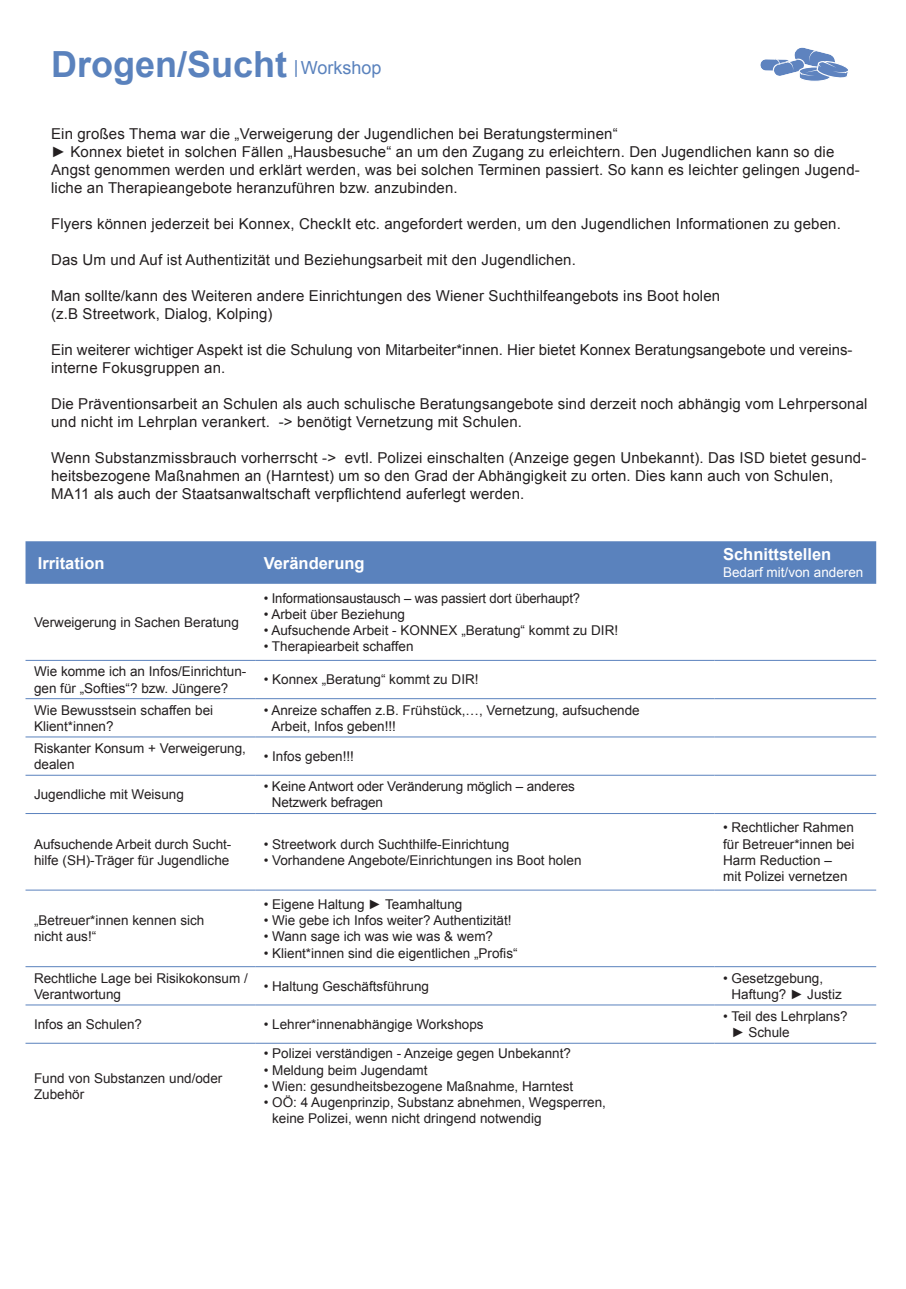
<style>
.page{position:relative;width:906px;height:1289px;background:#fff}
.page>*{position:absolute;margin:0;border:0;box-sizing:border-box;transform-origin:0 0}
.t1{font:700 36px "Arial";color:#5a82bd}
.t2{font:700 16.5px "Arial";color:#fff}
.t3{font:15px/18px "Arial";letter-spacing:.01em;color:#231f20}
.t4{font:13.5px/16.2px "Arial";color:#231f20}
.t5{font:13.5px "Arial";color:#fff}
.s1{font-weight:400;font-size:18px}
</style>
<div class="page">
<div style="left:26px;top:541px;width:850px;height:43px;background:#5a82bd"></div>
<hr style="left:26px;top:660px;width:229px;height:1px;background:#5a82bd">
<hr style="left:255px;top:660px;width:459px;height:1px;background:#5a82bd">
<hr style="left:714px;top:660px;width:162px;height:1px;background:#5a82bd">
<hr style="left:26px;top:698px;width:229px;height:1px;background:#5a82bd">
<hr style="left:255px;top:698px;width:459px;height:1px;background:#5a82bd">
<hr style="left:714px;top:698px;width:162px;height:1px;background:#5a82bd">
<hr style="left:26px;top:736px;width:229px;height:1px;background:#5a82bd">
<hr style="left:255px;top:736px;width:459px;height:1px;background:#5a82bd">
<hr style="left:714px;top:736px;width:162px;height:1px;background:#5a82bd">
<hr style="left:26px;top:774px;width:229px;height:1px;background:#5a82bd">
<hr style="left:255px;top:774px;width:459px;height:1px;background:#5a82bd">
<hr style="left:714px;top:774px;width:162px;height:1px;background:#5a82bd">
<hr style="left:26px;top:813px;width:229px;height:1px;background:#5a82bd">
<hr style="left:255px;top:813px;width:459px;height:1px;background:#5a82bd">
<hr style="left:714px;top:813px;width:162px;height:1px;background:#5a82bd">
<hr style="left:26px;top:889px;width:229px;height:1px;background:#5a82bd">
<hr style="left:255px;top:889px;width:459px;height:1px;background:#5a82bd">
<hr style="left:714px;top:889px;width:162px;height:1px;background:#5a82bd">
<hr style="left:26px;top:966px;width:229px;height:1px;background:#5a82bd">
<hr style="left:255px;top:966px;width:459px;height:1px;background:#5a82bd">
<hr style="left:714px;top:966px;width:162px;height:1px;background:#5a82bd">
<hr style="left:26px;top:1004px;width:229px;height:1px;background:#5a82bd">
<hr style="left:255px;top:1004px;width:459px;height:1px;background:#5a82bd">
<hr style="left:714px;top:1004px;width:162px;height:1px;background:#5a82bd">
<hr style="left:26px;top:1042px;width:229px;height:1px;background:#5a82bd">
<hr style="left:255px;top:1042px;width:459px;height:1px;background:#5a82bd">
<hr style="left:714px;top:1042px;width:162px;height:1px;background:#5a82bd">
<svg style="left:760px;top:47px;width:88px;height:34px"></svg>
<p class="t1" style="left:51px;top:41px;width:332px">Drogen/Sucht <span class="s1">|Workshop</span></p>
<p class="t3" style="left:51px;top:124px;width:810px">Ein großes Thema war die „Verweigerung der Jugendlichen bei Beratungsterminen“<br>► Konnex bietet in solchen Fällen „Hausbesuche“ an um den Zugang zu erleichtern. Den Jugendlichen kann so die Angst genommen werden und erklärt werden, was bei solchen Terminen passiert. So kann es leichter gelingen Jugend&shy;liche an Therapieangebote heranzuführen bzw. anzubinden.</p>
<p class="t3" style="left:51px;top:214px;width:791px">Flyers können jederzeit bei Konnex, CheckIt etc. angefordert werden, um den Jugendlichen Informationen zu geben.</p>
<p class="t3" style="left:51px;top:250px;width:526px">Das Um und Auf ist Authentizität und Beziehungsarbeit mit den Jugendlichen.</p>
<p class="t3" style="left:51px;top:286px;width:670px">Man sollte/kann des Weiteren andere Einrichtungen des Wiener Suchthilfeangebots ins Boot holen (z.B Streetwork, Dialog, Kolping)</p>
<p class="t3" style="left:51px;top:340px;width:802px">Ein weiterer wichtiger Aspekt ist die Schulung von Mitarbeiter*innen. Hier bietet Konnex Beratungsangebote und vereins&shy;interne Fokusgruppen an.</p>
<p class="t3" style="left:51px;top:394px;width:818px">Die Präventionsarbeit an Schulen als auch schulische Beratungsangebote sind derzeit noch abhängig vom Lehrpersonal und nicht im Lehrplan verankert. -&gt; benötigt Vernetzung mit Schulen.</p>
<p class="t3" style="left:51px;top:448px;width:817px">Wenn Substanzmissbrauch vorherrscht -&gt; evtl. Polizei einschalten (Anzeige gegen Unbekannt). Das ISD bietet gesund&shy;heitsbezogene Maßnahmen an (Harntest) um so den Grad der Abhängigkeit zu orten. Dies kann auch von Schulen,<br>MA11 als auch der Staatsanwaltschaft verpflichtend auferlegt werden.</p>
<p class="t2" style="left:38px;top:552px;width:68px">Irritation</p>
<p class="t2" style="left:264px;top:552px;width:102px">Veränderung</p>
<p class="t4" style="left:34px;top:614px;width:206px">Verweigerung in Sachen Beratung</p>
<p class="t4" style="left:264px;top:590px;width:318px">• Informationsaustausch – was passiert dort überhaupt?</p>
<p class="t4" style="left:264px;top:606px;width:143px">• Arbeit über Beziehung</p>
<p class="t4" style="left:264px;top:622px;width:356px">• Aufsuchende Arbeit - KONNEX „Beratung“ kommt zu DIR!</p>
<p class="t4" style="left:264px;top:638px;width:151px">• Therapiearbeit schaffen</p>
<p class="t4" style="left:34px;top:663px;width:214px">Wie komme ich an Infos/Einrichtun&shy;gen für „Softies“? bzw. Jüngere?</p>
<p class="t4" style="left:264px;top:671px;width:216px">• Konnex „Beratung“ kommt zu DIR!</p>
<p class="t4" style="left:34px;top:702px;width:181px">Wie Bewusstsein schaffen bei<br>Klient*innen?</p>
<p class="t4" style="left:271px;top:702px;width:370px;text-indent:-8px">• Anreize schaffen z.B. Frühstück,…, Vernetzung, aufsuchende<br>Arbeit, Infos geben!!!</p>
<p class="t4" style="left:34px;top:740px;width:213px">Riskanter Konsum + Verweigerung, dealen</p>
<p class="t4" style="left:264px;top:748px;width:92px">• Infos geben!!!</p>
<p class="t4" style="left:34px;top:786px;width:151px">Jugendliche mit Weisung</p>
<p class="t4" style="left:272px;top:778px;width:304px;text-indent:-8px">• Keine Antwort oder Veränderung möglich – anderes<br>Netzwerk befragen</p>
<p class="t4" style="left:34px;top:836px;width:198px">Aufsuchende Arbeit durch Sucht&shy;hilfe (SH)-Träger für Jugendliche</p>
<p class="t4" style="left:264px;top:836px;width:247px">• Streetwork durch Suchthilfe-Einrichtung</p>
<p class="t4" style="left:264px;top:852px;width:319px">• Vorhandene Angebote/Einrichtungen ins Boot holen</p>
<p class="t4" style="left:34px;top:912px;width:172px">„Betreuer*innen kennen sich nicht aus!“</p>
<p class="t4" style="left:264px;top:896px;width:200px">• Eigene Haltung ► Teamhaltung</p>
<p class="t4" style="left:264px;top:912px;width:249px">• Wie gebe ich Infos weiter? Authentizität!</p>
<p class="t4" style="left:264px;top:928px;width:231px">• Wann sage ich was wie was &amp; wem?</p>
<p class="t4" style="left:264px;top:944px;width:255px">• Klient*innen sind die eigentlichen „Profis“</p>
<p class="t2" style="left:723px;top:544px;width:110px">Schnittstellen</p>
<p class="t5" style="left:723px;top:563px;width:142px">Bedarf mit/von anderen</p>
<p class="t4" style="left:723px;top:819px;width:133px;text-align:justify">• Rechtlicher Rahmen für Betreuer*innen bei Harm Reduction –</p>
<p class="t4" style="left:723px;top:868px;width:126px">mit Polizei vernetzen</p>
<p class="t4" style="left:34px;top:969px;width:215px">Rechtliche Lage bei Risikokonsum /<br>Verantwortung</p>
<p class="t4" style="left:264px;top:978px;width:167px">• Haltung Geschäftsführung</p>
<p class="t4" style="left:731px;top:969px;width:112px;text-indent:-8px">• Gesetzgebung,<br>Haftung? ► Justiz</p>
<p class="t4" style="left:34px;top:1016px;width:110px">Infos an Schulen?</p>
<p class="t4" style="left:264px;top:1016px;width:221px">• Lehrer*innenabhängige Workshops</p>
<p class="t4" style="left:731px;top:1008px;width:118px;text-indent:-8px">• Teil des Lehrplans? ► Schule</p>
<p class="t4" style="left:34px;top:1069px;width:190px">Fund von Substanzen und/oder<br>Zubehör</p>
<p class="t4" style="left:264px;top:1045px;width:309px">• Polizei verständigen - Anzeige gegen Unbekannt?</p>
<p class="t4" style="left:264px;top:1061px;width:165px">• Meldung beim Jugendamt</p>
<p class="t4" style="left:264px;top:1077px;width:311px">• Wien: gesundheitsbezogene Maßnahme, Harntest</p>
<p class="t4" style="left:272px;top:1094px;width:335px;text-indent:-8px">• OÖ: 4 Augenprinzip, Substanz abnehmen, Wegsperren, keine Polizei, wenn nicht dringend notwendig</p>
</div>
